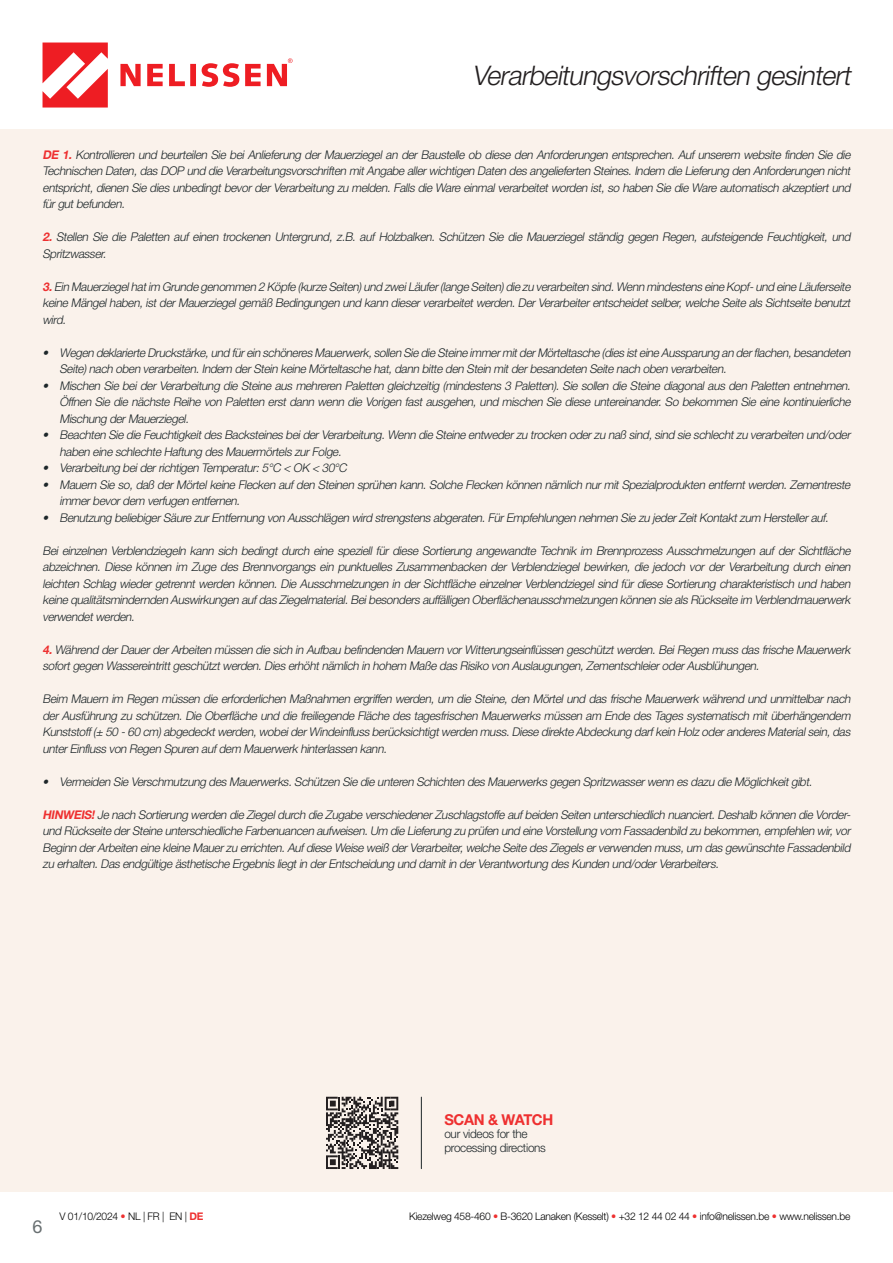
<style>
.page{position:relative;width:893px;height:1263px;background:#fff}
.page>*{position:absolute;margin:0;border:0;box-sizing:border-box;transform-origin:0 0}
.Titel_-_Baksteen_24pt{font:italic 300 27px "Helvetica Neue LT Pro";color:#231f20}
.t1{font:18px "Helvetica Neue LT Pro";color:#686f71}
.Tekst_-_Tekst_7pt{font:700 15px "Helvetica Neue LT Pro";letter-spacing:-.025em;color:#ee3030}
.Tekst_-_Tekst_7pt-2{font:italic 300 12px/16.5px "Helvetica Neue LT Pro";color:#1d2629;text-align:justify}
.Tekst_-_Tekst_7pt-3{font:300 12px "Helvetica Neue LT Pro";letter-spacing:-.025em;color:#1d2629}
.t2{font:300 10.5px "Helvetica Neue LT Pro";letter-spacing:-.025em;color:#000001}
.s1{font-weight:700;color:#ee3030}
.s2{color:#ee3030}
</style>
<div class="page">
<svg style="left:43px;top:43px;width:65px;height:65px"></svg>
<div style="left:190px;top:64px;width:6px;height:22px;background:#ee1d23"></div>
<svg style="left:120px;top:64px;width:21px;height:22px"></svg>
<svg style="left:169px;top:64px;width:16px;height:22px"></svg>
<svg style="left:202px;top:63px;width:37px;height:24px"></svg>
<svg style="left:245px;top:64px;width:16px;height:22px"></svg>
<svg style="left:147px;top:64px;width:16px;height:22px"></svg>
<svg style="left:267px;top:58px;width:26px;height:28px"></svg>
<div style="left:0;top:129px;width:893px;height:981px;background:#faf2eb"></div>
<div style="left:0;top:1074px;width:893px;height:118px;background:#faf2eb"></div>
<hr style="left:421px;top:1097px;width:1px;height:72px;background:#1d2629">
<svg style="left:326px;top:1097px;width:72px;height:72px"></svg>
<p class="Titel_-_Baksteen_24pt" style="left:472px;top:59px;width:385px">Verarbeitungsvorschriften gesintert</p>
<p class="Tekst_-_Tekst_7pt-2" style="left:43px;top:146px;width:812px"><span class="s1">DE 1.</span> Kontrollieren und beurteilen Sie bei Anlieferung der Mauerziegel an der Baustelle ob diese den Anforderungen entsprechen. Auf unserem website finden Sie die Technischen Daten,das DOP und die Verarbeitungsvorschriften mitAngabe allerwichtigen Daten des angelieferten Steines.Indem die Lieferung den Anforderungen nicht entspricht,dienen Sie dies unbedingtbevorderVerarbeitung zu melden.Falls die Ware einmalverarbeitetworden ist,so haben Sie die Ware automatisch akzeptiertund fürgutbefunden.</p>
<p class="Tekst_-_Tekst_7pt-2" style="left:43px;top:228px;width:812px"><span class="s1">2.</span> Stellen Sie die Paletten auf einen trockenen Untergrund, z.B. auf Holzbalken. Schützen Sie die Mauerziegel ständig gegen Regen, aufsteigende Feuchtigkeit, und<br>Spritzwasser.</p>
<p class="Tekst_-_Tekst_7pt-2" style="left:43px;top:278px;width:812px"><span class="s1">3.</span>Ein Mauerziegelhatim Grunde genommen 2 Köpfe (kurze Seiten) und zweiLäufer(lange Seiten) die zu verarbeiten sind.Wenn mindestens eine Kopf-und eine Läuferseite keine Mängelhaben,istderMauerziegelgemäß Bedingungen und kann dieserverarbeitetwerden.DerVerarbeiterentscheidetselber,welche Seite als Sichtseite benutzt wird.</p>
<p class="Tekst_-_Tekst_7pt-2" style="left:60px;top:344px;width:795px;text-indent:-17px">• Wegen deklarierte Druckstärke,und fürein schöneres Mauerwerk,sollen Sie die Steine immermitderMörteltasche (dies isteine Aussparung an derflachen,besandeten<br>Seite) nach oben verarbeiten.Indem derStein keine Mörteltasche hat,dann bitte den Stein mitderbesandeten Seite nach oben verarbeiten.</p>
<p class="Tekst_-_Tekst_7pt-2" style="left:60px;top:377px;width:795px;text-indent:-17px">• Mischen Sie bei der Verarbeitung die Steine aus mehreren Paletten gleichzeitig (mindestens 3 Paletten) . Sie sollen die Steine diagonal aus den Paletten entnehmen.<br>Öffnen Sie die nächste Reihe von Paletten erst dann wenn die Vorigen fast ausgehen, und mischen Sie diese untereinander. So bekommen Sie eine kontinuierliche Mischung derMauerziegel.</p>
<p class="Tekst_-_Tekst_7pt-2" style="left:60px;top:426px;width:795px;text-indent:-17px">• Beachten Sie die Feuchtigkeitdes Backsteines beiderVerarbeitung.Wenn die Steine entwederzu trocken oderzu naß sind,sind sie schlechtzu verarbeiten und/oder haben eine schlechte Haftung des Mauermörtels zurFolge.</p>
<p class="Tekst_-_Tekst_7pt-2" style="left:43px;top:459px;width:308px">• Verarbeitung beiderrichtigen Temperatur:5°C &lt; OK &lt; 30°C</p>
<p class="Tekst_-_Tekst_7pt-2" style="left:60px;top:476px;width:795px;text-indent:-17px">• Mauern Sie so,daß derMörtelkeine Flecken aufden Steinen sprühen kann.Solche Flecken können nämlich nurmitSpezialprodukten entferntwerden.Zementreste immerbevordem verfugen entfernen.</p>
<p class="Tekst_-_Tekst_7pt-2" style="left:43px;top:509px;width:790px">• Benutzung beliebigerSäure zurEntfernung von Ausschlägen wird strengstens abgeraten.FürEmpfehlungen nehmen Sie zu jederZeitKontaktzum Herstellerauf.</p>
<p class="Tekst_-_Tekst_7pt-2" style="left:43px;top:542px;width:812px">Bei einzelnen Verblendziegeln kann sich bedingt durch eine speziell für diese Sortierung angewandte Technik im Brennprozess Ausschmelzungen auf der Sichtfläche abzeichnen. Diese können im Zuge des Brennvorgangs ein punktuelles Zusammenbacken der Verblendziegel bewirken, die jedoch vor der Verarbeitung durch einen leichten Schlag wieder getrennt werden können. Die Ausschmelzungen in der Sichtfläche einzelner Verblendziegel sind für diese Sortierung charakteristisch und haben keine qualitätsmindernden Auswirkungen aufdas Ziegelmaterial.Beibesonders auffälligen Oberflächenausschmelzungen können sie als Rückseite im Verblendmauerwerk verwendetwerden.</p>
<p class="Tekst_-_Tekst_7pt-2" style="left:43px;top:641px;width:812px"><span class="s1">4.</span>Während derDauerderArbeiten müssen die sich in Aufbau befindenden Mauern vorWitterungseinflüssen geschütztwerden.BeiRegen muss das frische Mauerwerk sofortgegen Wassereintrittgeschütztwerden.Dies erhöhtnämlich in hohem Maße das Risiko von Auslaugungen,ZementschleieroderAusblühungen.</p>
<p class="Tekst_-_Tekst_7pt-2" style="left:43px;top:690px;width:812px">Beim Mauern im Regen müssen die erforderlichen Maßnahmen ergriffen werden, um die Steine, den Mörtel und das frische Mauerwerk während und unmittelbar nach der Ausführung zu schützen. Die Oberfläche und die freiliegende Fläche des tagesfrischen Mauerwerks müssen am Ende des Tages systematisch mit überhängendem Kunststoff(± 50 -60 cm) abgedecktwerden,wobeiderWindeinfluss berücksichtigtwerden muss.Diese direkte Abdeckung darfkein Holzoderanderes Materialsein,das unterEinfluss von Regen Spuren aufdem Mauerwerk hinterlassen kann.</p>
<p class="Tekst_-_Tekst_7pt-2" style="left:43px;top:773px;width:774px">• Vermeiden Sie Verschmutzung des Mauerwerks.Schützen Sie die unteren Schichten des Mauerwerks gegen Spritzwasserwenn es dazu die Möglichkeitgibt.</p>
<p class="Tekst_-_Tekst_7pt-2" style="left:43px;top:806px;width:812px"><span class="s1">HINWEIS!</span>Je nach Sortierung werden die Ziegeldurch die Zugabe verschiedenerZuschlagstoffe aufbeiden Seiten unterschiedlich nuanciert.Deshalb können die Vorder&shy;und Rückseite derSteine unterschiedliche Farbenuancen aufweisen.Um die Lieferung zu prüfen und eine Vorstellung vom Fassadenbild zu bekommen,empfehlen wir,vor Beginn derArbeiten eine kleine Mauerzu errichten.Aufdiese Weise weiß derVerarbeiter,welche Seite des Ziegels erverwenden muss,um das gewünschte Fassadenbild zu erhalten.Das endgültige ästhetische Ergebnis liegtin derEntscheidung und damitin derVerantwortung des Kunden und/oderVerarbeiters.</p>
<p class="Tekst_-_Tekst_7pt" style="left:444px;top:1110px;width:110px">SCAN &amp; WATCH</p>
<p class="Tekst_-_Tekst_7pt-3" style="left:444px;top:1126px;width:85px">our videos for the</p>
<p class="Tekst_-_Tekst_7pt-3" style="left:444px;top:1140px;width:103px">processing directions</p>
<p class="t1" style="left:33px;top:1216px;width:12px">6</p>
<p class="t2" style="left:60px;top:1210px;width:145px">V 01/10/2024 <span class="s1">•</span> NL | FR | EN | <span class="s1">DE</span></p>
<p class="t2" style="left:409px;top:1210px;width:443px">Kiezelweg 458-460 <span class="s2">•</span> B-3620 Lanaken (Kesselt) <span class="s2">•</span> +32 12 44 02 44 <span class="s2">•</span> info@nelissen.be <span class="s2">•</span> www.nelissen.be</p>
</div>
